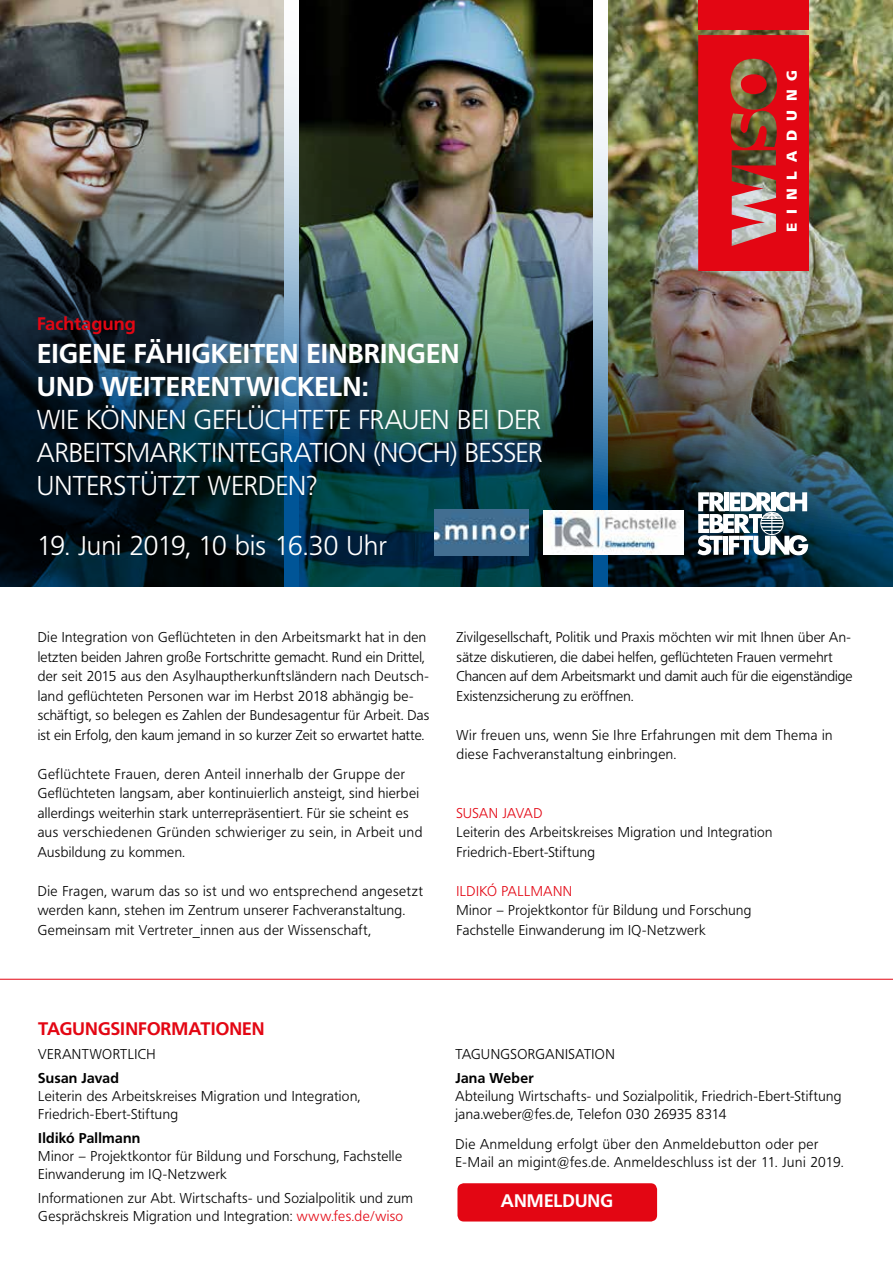
<style>
.page{position:relative;width:893px;height:1263px;background:#fff}
.page>*{position:absolute;margin:0;border:0;box-sizing:border-box;transform-origin:0 0}
.t1{font:300 27px/33px "Frutiger BQ";letter-spacing:.005em;color:#fff;text-align:justify}
.t2{font:700 27px/33px "Frutiger BQ";letter-spacing:.005em;color:#fff}
.t3{font:700 18px "Frutiger BQ";letter-spacing:.005em;color:#e30613}
.t4{font:700 18px "Frutiger BQ";letter-spacing:.01em;color:#fff}
.t5{font:800 15px "Frutiger Next LT";letter-spacing:.6em;color:#fff}
.t6{font:300 14.1px/19.5px "Frutiger BQ";letter-spacing:.03em;color:#000}
.t7{font:300 14.1px/19.5px "Frutiger BQ";letter-spacing:.01em;color:#000}
.t8{font:700 14.1px "Frutiger BQ";letter-spacing:.02em;color:#000}
.t9{font:300 14.1px "Frutiger BQ";letter-spacing:.025em;color:#e30613}
.s1{color:#e30613}
</style>
<div class="page">
<img style="left:0;top:0;width:893px;height:587px">
<div style="left:698px;top:0;width:111px;height:30px;background:#e30613"></div>
<svg style="left:698px;top:35px;width:111px;height:236px;background:#cd2024"></svg>
<svg style="left:697px;top:492px;width:111px;height:63px"></svg>
<img style="left:434px;top:509px;width:95px;height:46px">
<img style="left:543px;top:510px;width:140px;height:45px">
<hr style="left:0;top:979px;width:893px;height:1px;background:#e30613">
<div style="left:457px;top:1183px;width:200px;height:38px;background:#e30613;border-radius:6px"></div>
<p class="t3" style="left:37px;top:313px;width:100px">Fachtagung</p>
<h1 class="t2" style="left:37px;top:337px;width:424px">EIGENE FÄHIGKEITEN EINBRINGEN<br>UND WEITERENTWICKELN:</h1>
<h1 class="t1" style="left:37px;top:404px;width:506px">WIE KÖNNEN GEFLÜCHTETE FRAUEN BEI DER ARBEITSMARKTINTEGRATION (NOCH) BESSER UNTERSTÜTZT WERDEN?</h1>
<h1 class="t1" style="left:37px;top:530px;width:351px">19. Juni 2019, 10 bis 16.30 Uhr</h1>
<p class="t5" style="left:783px;top:232px;width:164px;rotate:-90deg">EINLADUNG</p>
<p class="t6" style="left:38px;top:628px;width:393px">Die Integration von Geflüchteten in den Arbeitsmarkt hat in den letzten beiden Jahren große Fortschritte gemacht. Rund ein Drittel, der seit 2015 aus den Asylhauptherkunftsländern nach Deutsch&shy;land geflüchteten Personen war im Herbst 2018 abhängig be&shy;schäftigt, so belegen es Zahlen der Bundesagentur für Arbeit. Das ist ein Erfolg, den kaum jemand in so kurzer Zeit so erwartet hatte.</p>
<p class="t6" style="left:38px;top:764px;width:386px">Geflüchtete Frauen, deren Anteil innerhalb der Gruppe der Geflüchteten langsam, aber kontinuierlich ansteigt, sind hierbei allerdings weiterhin stark unterrepräsentiert. Für sie scheint es aus verschiedenen Gründen schwieriger zu sein, in Arbeit und Ausbildung zu kommen.</p>
<p class="t6" style="left:38px;top:881px;width:387px">Die Fragen, warum das so ist und wo entsprechend angesetzt werden kann, stehen im Zentrum unserer Fachveranstaltung.<br>Gemeinsam mit Vertreter_innen aus der Wissenschaft,</p>
<p class="t7" style="left:457px;top:628px;width:398px">Zivilgesellschaft, Politik und Praxis möchten wir mit Ihnen über An&shy;sätze diskutieren, die dabei helfen, geflüchteten Frauen vermehrt Chancen auf dem Arbeitsmarkt und damit auch für die eigenständige Existenzsicherung zu eröffnen.</p>
<p class="t6" style="left:457px;top:725px;width:377px">Wir freuen uns, wenn Sie Ihre Erfahrungen mit dem Thema in diese Fachveranstaltung einbringen.</p>
<p class="t9" style="left:457px;top:805px;width:87px">SUSAN JAVAD</p>
<p class="t6" style="left:457px;top:823px;width:317px">Leiterin des Arbeitskreises Migration und Integration<br>Friedrich-Ebert-Stiftung</p>
<p class="t9" style="left:457px;top:883px;width:117px">ILDIKÓ PALLMANN</p>
<p class="t6" style="left:457px;top:901px;width:296px">Minor – Projektkontor für Bildung und Forschung<br>Fachstelle Einwanderung im IQ-Netzwerk</p>
<p class="t3" style="left:38px;top:1017px;width:228px">TAGUNGSINFORMATIONEN</p>
<p class="t6" style="left:38px;top:1044px;width:119px">VERANTWORTLICH</p>
<p class="t8" style="left:38px;top:1069px;width:82px">Susan Javad</p>
<p class="t6" style="left:38px;top:1087px;width:323px;line-height:18px">Leiterin des Arbeitskreises Migration und Integration,<br>Friedrich-Ebert-Stiftung</p>
<p class="t8" style="left:38px;top:1129px;width:104px">Ildikó Pallmann</p>
<p class="t6" style="left:38px;top:1147px;width:365px;line-height:18px">Minor – Projektkontor für Bildung und Forschung, Fachstelle<br>Einwanderung im IQ-Netzwerk</p>
<p class="t6" style="left:38px;top:1189px;width:376px;line-height:18px">Informationen zur Abt. Wirtschafts- und Sozialpolitik und zum<br>Gesprächskreis Migration und Integration: <span class="s1">www.fes.de/wiso</span></p>
<p class="t6" style="left:455px;top:1044px;width:161px">TAGUNGSORGANISATION</p>
<p class="t8" style="left:455px;top:1069px;width:80px">Jana Weber</p>
<p class="t6" style="left:455px;top:1087px;width:388px;line-height:18px">Abteilung Wirtschafts- und Sozialpolitik, Friedrich-Ebert-Stiftung jana.weber@fes.de, Telefon 030 26935 8314</p>
<p class="t6" style="left:455px;top:1135px;width:389px;line-height:18px">Die Anmeldung erfolgt über den Anmeldebutton oder per<br>E-Mail an migint@fes.de. Anmeldeschluss ist der 11. Juni 2019.</p>
<p class="t4" style="left:501px;top:1189px;width:114px">ANMELDUNG</p>
</div>
